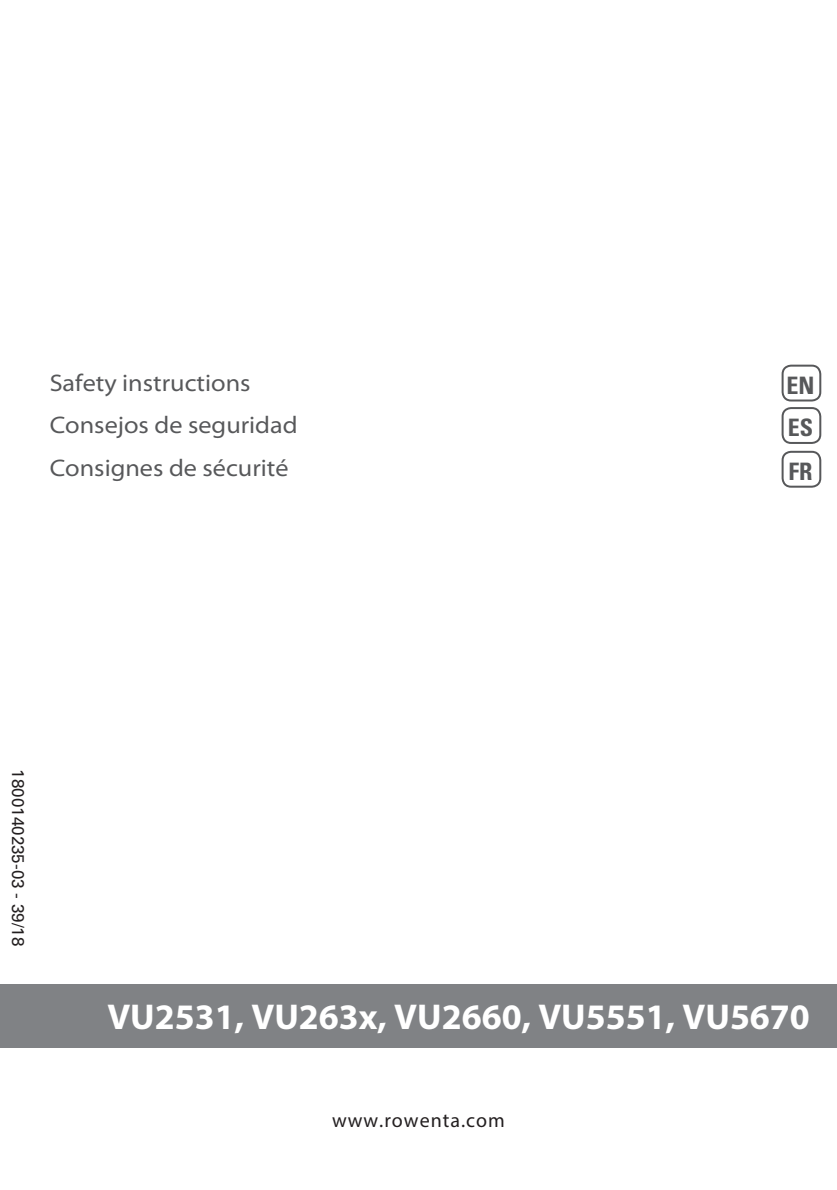
<style>
.page{position:relative;width:837px;height:1190px;background:#fff}
.page>*{position:absolute;margin:0;border:0;box-sizing:border-box;transform-origin:0 0}
.t1{font:700 36px "Myriad Pro";color:#fff}
.t2{font:semi-expanded 24px/42.8px "Myriad Pro";color:#57585a}
.t3{font:700 condensed 24px/43px "Univers";color:#57585a;text-align:justify}
.t4{font:20px "Myriad Pro";letter-spacing:.05em;color:#231f20}
.t5{font:17px "Univers";color:#231f20}
</style>
<div class="page">
<div style="left:0;top:983px;width:836px;height:64px;background:#808285"></div>
<div style="left:781px;top:364px;width:40px;height:37px;border:2px solid #57585a;border-radius:9px"></div>
<div style="left:781px;top:407px;width:40px;height:37px;border:2px solid #57585a;border-radius:9px"></div>
<div style="left:781px;top:451px;width:40px;height:36px;border:2px solid #57585a;border-radius:9px"></div>
<p class="t2" style="left:50px;top:361px;width:249px">Safety instructions<br>Consejos de seguridad<br>Consignes de sécurité</p>
<p class="t3" style="left:786px;top:363px;width:30px">EN ES FR</p>
<p class="t5" style="left:28px;top:769px;width:178px;rotate:90deg">1800140235-03 - 39/18</p>
<h1 class="t1" style="left:107px;top:993px;width:704px">VU2531, VU263x, VU2660, VU5551, VU5670</h1>
<p class="t4" style="left:332px;top:1108px;width:174px">www.rowenta.com</p>
</div>
